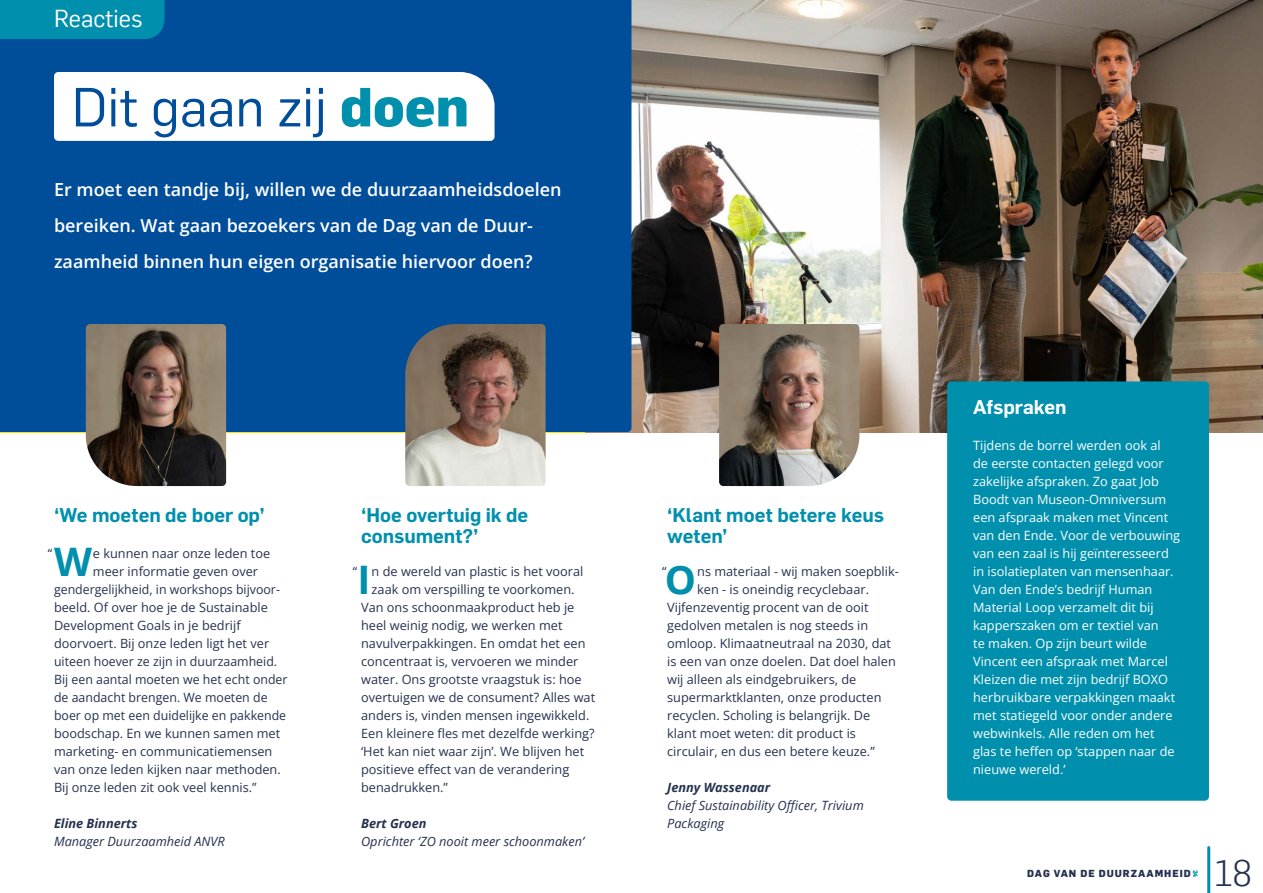
<style>
.page{position:relative;width:1263px;height:893px;background:#fff}
.page>*{position:absolute;margin:0;border:0;box-sizing:border-box;transform-origin:0 0}
.t1{font:54px "Flama";color:#004d9a}
.t2{font:700 39.3px "Open Sans";color:#0090ae}
.t3{font:300 36px "Flama";color:#25314f}
.t4{font:24px "Flama";color:#fff}
.t5{font:600 19.5px/21px "Flama Trial";letter-spacing:-.005em;color:#0090ae}
.t6{font:600 19.5px "Flama Trial";letter-spacing:-.005em;color:#fff}
.t7{font:600 18px/36px "Open Sans";color:#fff}
.t8{font:12.75px "Open Sans";color:#25314f}
.t9{font:12.75px/18px "Open Sans";color:#fff}
.t10{font:italic 12.75px/18px "Open Sans";color:#25314f}
.t11{font:italic 700 12.75px "Open Sans";color:#25314f}
.t12{font:800 9.9px "Flama";letter-spacing:.1em;color:#25314f}
.t13{font:800 6.3px "Flama";color:#0090ae}
.s1{font-weight:800;color:#0090ae}
</style>
<div class="page">
<svg style="left:1207px;top:846px;width:4px;height:47px"></svg>
<hr style="left:1207px;top:847px;width:3px;height:46px;background:#0090ae">
<img style="left:631px;top:0;width:632px;height:432px">
<div style="left:0;top:0;width:631px;height:432px;background:#004d9a"></div>
<div style="left:0;top:0;width:164px;height:39px;background:#0090ae"></div>
<svg style="left:54px;top:72px;width:441px;height:69px"></svg>
<img style="left:86px;top:324px;width:140px;height:162px">
<img style="left:405px;top:324px;width:141px;height:162px">
<img style="left:719px;top:324px;width:140px;height:162px">
<div style="left:947px;top:381px;width:262px;height:420px;background:#0090ae;border-radius:4px"></div>
<h3 class="t4" style="left:54px;top:2px;width:90px">Reacties</h3>
<h1 class="t1" style="left:72px;top:70px;width:399px">Dit gaan zij <span class="s1">doen</span></h1>
<h3 class="t7" style="left:54px;top:171px;width:509px">Er moet een tandje bij, willen we de duurzaamheidsdoelen bereiken. Wat gaan bezoekers van de Dag van de Duur&shy;zaamheid binnen hun eigen organisatie hiervoor doen?</h3>
<h3 class="t5" style="left:54px;top:506px;width:212px">‘We moeten de boer op’</h3>
<h3 class="t5" style="left:667px;top:506px;width:218px">‘Klant moet betere keus weten’</h3>
<h3 class="t5" style="left:361px;top:506px;width:169px">‘Hoe overtuig ik de consument?’</h3>
<h2 class="t2" style="left:54px;top:534px;width:40px">W</h2>
<p class="t8" style="left:93px;top:545px;width:179px">e kunnen naar onze leden toe</p>
<p class="t8" style="left:48px;top:545px;width:6px">“</p>
<p class="t8" style="left:93px;top:563px;width:167px">meer informatie geven over</p>
<p class="t8" style="left:54px;top:581px;width:226px">gendergelijkheid, in workshops bijvoor-</p>
<p class="t8" style="left:54px;top:599px;width:215px">beeld. Of over hoe je de Sustainable</p>
<p class="t8" style="left:54px;top:617px;width:188px">Development Goals in je bedrijf</p>
<p class="t8" style="left:54px;top:635px;width:217px">doorvoert. Bij onze leden ligt het ver</p>
<p class="t8" style="left:54px;top:653px;width:225px">uiteen hoever ze zijn in duurzaamheid.</p>
<p class="t8" style="left:54px;top:671px;width:235px">Bij een aantal moeten we het echt onder</p>
<p class="t8" style="left:54px;top:689px;width:215px">de aandacht brengen. We moeten de</p>
<p class="t8" style="left:54px;top:707px;width:234px">boer op met een duidelijke en pakkende</p>
<p class="t8" style="left:54px;top:725px;width:228px">boodschap. En we kunnen samen met</p>
<p class="t8" style="left:54px;top:743px;width:220px">marketing- en communicatiemensen</p>
<p class="t8" style="left:54px;top:761px;width:228px">van onze leden kijken naar methoden.</p>
<p class="t8" style="left:54px;top:779px;width:204px">Bij onze leden zit ook veel kennis.”</p>
<p class="t11" style="left:54px;top:814px;width:85px">Eline Binnerts</p>
<p class="t10" style="left:54px;top:832px;width:172px">Manager Duurzaamheid ANVR</p>
<h2 class="t2" style="left:665px;top:552px;width:33px">O</h2>
<p class="t8" style="left:697px;top:563px;width:203px">ns materiaal - wij maken soepblik-</p>
<h2 class="t2" style="left:358px;top:552px;width:15px">I</h2>
<p class="t8" style="left:372px;top:563px;width:213px">n de wereld van plastic is het vooral</p>
<p class="t8" style="left:353px;top:563px;width:6px">“</p>
<p class="t8" style="left:662px;top:563px;width:6px">“</p>
<p class="t8" style="left:372px;top:581px;width:204px">zaak om verspilling te voorkomen.</p>
<p class="t8" style="left:361px;top:599px;width:215px">Van ons schoonmaakproduct heb je</p>
<p class="t8" style="left:361px;top:617px;width:203px">heel weinig nodig, we werken met</p>
<p class="t8" style="left:361px;top:635px;width:226px">navulverpakkingen. En omdat het een</p>
<p class="t8" style="left:361px;top:653px;width:219px">concentraat is, vervoeren we minder</p>
<p class="t8" style="left:361px;top:671px;width:222px">water. Ons grootste vraagstuk is: hoe</p>
<p class="t8" style="left:361px;top:689px;width:236px">overtuigen we de consument? Alles wat</p>
<p class="t8" style="left:361px;top:707px;width:230px">anders is, vinden mensen ingewikkeld.</p>
<p class="t8" style="left:361px;top:725px;width:235px">Een kleinere fles met dezelfde werking?</p>
<p class="t8" style="left:361px;top:743px;width:225px">‘Het kan niet waar zijn’. We blijven het</p>
<p class="t8" style="left:361px;top:761px;width:210px">positieve effect van de verandering</p>
<p class="t8" style="left:361px;top:779px;width:88px">benadrukken.”</p>
<p class="t11" style="left:361px;top:814px;width:67px">Bert Groen</p>
<p class="t10" style="left:361px;top:832px;width:225px">Oprichter ‘ZO nooit meer schoonmaken’</p>
<p class="t8" style="left:697px;top:581px;width:173px">ken - is oneindig recyclebaar.</p>
<p class="t8" style="left:667px;top:599px;width:203px">Vijfenzeventig procent van de ooit</p>
<p class="t8" style="left:667px;top:617px;width:203px">gedolven metalen is nog steeds in</p>
<p class="t8" style="left:667px;top:635px;width:225px">omloop. Klimaatneutraal na 2030, dat</p>
<p class="t8" style="left:667px;top:653px;width:230px">is een van onze doelen. Dat doel halen</p>
<p class="t8" style="left:667px;top:671px;width:191px">wij alleen als eindgebruikers, de</p>
<p class="t8" style="left:667px;top:689px;width:216px">supermarktklanten, onze producten</p>
<p class="t8" style="left:667px;top:707px;width:204px">recyclen. Scholing is belangrijk. De</p>
<p class="t8" style="left:667px;top:725px;width:190px">klant moet weten: dit product is</p>
<p class="t8" style="left:667px;top:743px;width:209px">circulair, en dus een betere keuze.”</p>
<p class="t11" style="left:667px;top:778px;width:105px">Jenny Wassenaar</p>
<p class="t10" style="left:667px;top:796px;width:198px">Chief Sustainability Officer, Trivium<br>Packaging</p>
<h3 class="t6" style="left:973px;top:400px;width:95px">Afspraken</h3>
<p class="t9" style="left:973px;top:436px;width:208px">Tijdens de borrel werden ook al<br>de eerste contacten gelegd voor zakelijke afspraken. Zo gaat Job<br>Boodt van Museon-Omniversum een afspraak maken met Vincent van den Ende. Voor de verbouwing van een zaal is hij geïnteresseerd in isolatieplaten van mensenhaar.<br>Van den Ende’s bedrijf Human<br>Material Loop verzamelt dit bij kapperszaken om er textiel van<br>te maken. Op zijn beurt wilde<br>Vincent een afspraak met Marcel<br>Kleizen die met zijn bedrijf BOXO herbruikbare verpakkingen maakt met statiegeld voor onder andere webwinkels. Alle reden om het glas te heffen op ‘stappen naar de nieuwe wereld.’</p>
<p class="t12" style="left:1027px;top:866px;width:165px">DAG VAN DE DUURZAAMHEID</p>
<h3 class="t3" style="left:1215px;top:849px;width:39px">18</h3>
<p class="t13" style="left:1200px;top:869px;width:9px;rotate:90deg">24</p>
</div>
